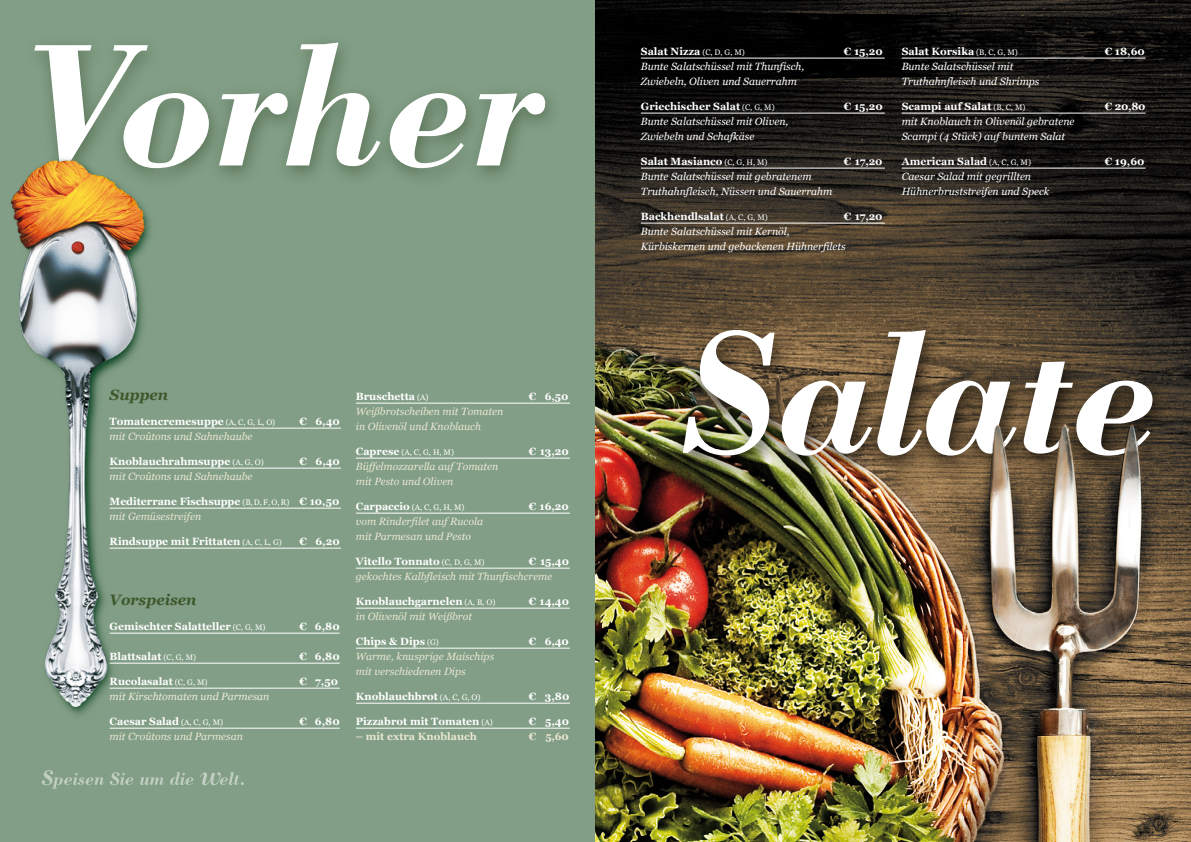
<style>
.page{position:relative;width:1191px;height:842px;background:#fff}
.page>*{position:absolute;margin:0;border:0;box-sizing:border-box;transform-origin:0 0}
.t1{font:italic 700 180.1px "Bodoni Std";letter-spacing:-.015em;color:#fff}
.t2{font:italic 700 15px "Georgia";color:#3e582c}
.t3{font:700 10.5px/15px "Georgia";color:#fff}
.t4{font:italic 10.5px/15px "Georgia";color:#fff}
.t5{font:italic 10.5px/15px "Georgia";color:#eae7d2}
.t6{font:italic 10.5px "Georgia";color:#edebd9}
.t7{font:700 10.5px "Georgia";color:#eae7d2}
.t8{font:8px "Georgia";color:#fff}
.s1{font-weight:400;font-size:8px}
.s2{font-weight:400;font-style:italic;color:#eae7d2}
.s3{font-weight:700;font-size:10.5px}
</style>
<div class="page">
<div style="left:0;top:0;width:595px;height:842px;background:#829e86"></div>
<img style="left:595px;top:47px;width:368px;height:795px">
<img style="left:595px;top:0;width:596px;height:47px">
<div style="left:669px;top:319px;width:505px;height:162px;background:#000;opacity:.8"></div>
<img style="left:963px;top:45px;width:228px;height:797px">
<div style="left:23px;top:33px;width:540px;height:156px;background:#2e4622;opacity:.5"></div>
<img style="left:10px;top:99px;width:263px;height:687px">
<svg style="left:42px;top:770px;width:62px;height:19px"></svg>
<svg style="left:110px;top:772px;width:23px;height:13px"></svg>
<svg style="left:140px;top:777px;width:24px;height:8px"></svg>
<svg style="left:170px;top:772px;width:23px;height:13px"></svg>
<svg style="left:200px;top:772px;width:44px;height:13px"></svg>
<hr style="left:110px;top:428px;width:231px;height:1px;background:#fff">
<hr style="left:110px;top:468px;width:231px;height:1px;background:#fff">
<hr style="left:110px;top:508px;width:231px;height:1px;background:#fff">
<hr style="left:110px;top:548px;width:231px;height:1px;background:#fff">
<hr style="left:356px;top:403px;width:214px;height:1px;background:#fff">
<hr style="left:356px;top:458px;width:214px;height:1px;background:#fff">
<hr style="left:356px;top:513px;width:214px;height:1px;background:#fff">
<hr style="left:356px;top:568px;width:214px;height:1px;background:#fff">
<hr style="left:356px;top:608px;width:214px;height:1px;background:#fff">
<hr style="left:356px;top:648px;width:214px;height:1px;background:#fff">
<hr style="left:356px;top:703px;width:214px;height:1px;background:#fff">
<hr style="left:356px;top:728px;width:214px;height:1px;background:#fff">
<hr style="left:110px;top:633px;width:230px;height:1px;background:#fff">
<hr style="left:110px;top:663px;width:230px;height:1px;background:#fff">
<hr style="left:110px;top:688px;width:230px;height:1px;background:#fff">
<hr style="left:110px;top:728px;width:230px;height:1px;background:#fff">
<hr style="left:641px;top:58px;width:243px;height:1px;background:#fff">
<hr style="left:641px;top:113px;width:243px;height:1px;background:#fff">
<hr style="left:641px;top:168px;width:243px;height:1px;background:#fff">
<hr style="left:641px;top:223px;width:243px;height:1px;background:#fff">
<hr style="left:901px;top:58px;width:244px;height:1px;background:#fff">
<hr style="left:901px;top:113px;width:244px;height:1px;background:#fff">
<hr style="left:901px;top:168px;width:244px;height:1px;background:#fff">
<h1 class="t1" style="left:24px;top:-5px;width:518px">Vorher</h1>
<h2 class="t2" style="left:110px;top:384px;width:60px">Suppen</h2>
<p class="t3" style="left:110px;top:413px;width:167px">Tomatencremesuppe <span class="s1">(A, C, G, L, O)</span></p>
<p class="t3" style="left:300px;top:413px;width:42px">€ 6,40</p>
<p class="t5" style="left:110px;top:428px;width:144px">mit Croûtons und Sahnehaube</p>
<p class="t3" style="left:110px;top:453px;width:156px">Knoblauchrahmsuppe <span class="s1">(A, G, O)</span></p>
<p class="t3" style="left:300px;top:453px;width:42px">€ 6,40</p>
<p class="t5" style="left:110px;top:468px;width:144px">mit Croûtons und Sahnehaube</p>
<p class="t3" style="left:110px;top:493px;width:231px">Mediterrane Fischsuppe <span class="s1">(B, D, F, O, R)</span> € 10,50 <span class="s2">mit Gemüsestreifen</span></p>
<p class="t3" style="left:110px;top:533px;width:174px">Rindsuppe mit Frittaten <span class="s1">(A, C, L, G)</span></p>
<p class="t3" style="left:300px;top:533px;width:42px">€ 6,20</p>
<h2 class="t2" style="left:110px;top:589px;width:88px">Vorspeisen</h2>
<p class="t3" style="left:110px;top:618px;width:157px">Gemischter Salatteller <span class="s1">(C, G, M)</span></p>
<p class="t3" style="left:300px;top:618px;width:42px">€ 6,80</p>
<p class="t3" style="left:110px;top:648px;width:88px">Blattsalat <span class="s1">(C, G, M)</span></p>
<p class="t3" style="left:300px;top:648px;width:42px">€ 6,80</p>
<p class="t3" style="left:110px;top:673px;width:99px">Rucolasalat <span class="s1">(C, G, M)</span></p>
<p class="t3" style="left:300px;top:673px;width:40px">€ 7,50</p>
<p class="t6" style="left:110px;top:689px;width:161px">mit Kirschtomaten und Parmesan</p>
<p class="t3" style="left:110px;top:713px;width:115px">Caesar Salad <span class="s1">(A, C, G, M)</span></p>
<p class="t3" style="left:300px;top:713px;width:42px">€ 6,80</p>
<p class="t5" style="left:110px;top:728px;width:135px">mit Croûtons und Parmesan</p>
<p class="t3" style="left:356px;top:388px;width:74px">Bruschetta <span class="s1">(A)</span></p>
<p class="t3" style="left:529px;top:388px;width:41px">€ 6,50</p>
<p class="t5" style="left:356px;top:403px;width:149px">Weißbrotscheiben mit Tomaten in Olivenöl und Knoblauch</p>
<p class="t8" style="left:356px;top:446px;width:100px"><span class="s3">Caprese</span> (A, C, G, H, M)</p>
<p class="t3" style="left:529px;top:443px;width:42px">€ 13,20</p>
<p class="t5" style="left:356px;top:458px;width:144px">Büffelmozzarella auf Tomaten mit Pesto und Oliven</p>
<p class="t8" style="left:356px;top:501px;width:110px"><span class="s3">Carpaccio</span> (A, C, G, H, M)</p>
<p class="t3" style="left:529px;top:498px;width:42px">€ 16,20</p>
<p class="t5" style="left:356px;top:513px;width:129px">vom Rinderfilet auf Rucola mit Parmesan und Pesto</p>
<p class="t3" style="left:356px;top:553px;width:130px">Vitello Tonnato <span class="s1">(C, D, G, M)</span></p>
<p class="t3" style="left:529px;top:553px;width:42px">€ 15,40</p>
<p class="t5" style="left:356px;top:568px;width:198px">gekochtes Kalbfleisch mit Thunfischcreme</p>
<p class="t3" style="left:356px;top:593px;width:141px">Knoblauchgarnelen <span class="s1">(A, B, O)</span></p>
<p class="t3" style="left:529px;top:593px;width:42px">€ 14,40</p>
<p class="t5" style="left:356px;top:608px;width:118px">in Olivenöl mit Weißbrot</p>
<p class="t3" style="left:356px;top:633px;width:84px">Chips &amp; Dips <span class="s1">(G)</span></p>
<p class="t3" style="left:529px;top:633px;width:42px">€ 6,40</p>
<p class="t5" style="left:356px;top:648px;width:140px">Warme, knusprige Maischips mit verschiedenen Dips</p>
<p class="t3" style="left:356px;top:688px;width:126px">Knoblauchbrot <span class="s1">(A, C, G, O)</span></p>
<p class="t3" style="left:529px;top:688px;width:42px">€ 3,80</p>
<p class="t3" style="left:356px;top:713px;width:138px">Pizzabrot mit Tomaten <span class="s1">(A)</span></p>
<p class="t3" style="left:529px;top:713px;width:42px">€ 5,40</p>
<p class="t7" style="left:356px;top:728px;width:122px">– mit extra Knoblauch</p>
<p class="t7" style="left:529px;top:728px;width:42px">€ 5,60</p>
<p class="t3" style="left:641px;top:43px;width:106px">Salat Nizza <span class="s1">(C, D, G, M)</span></p>
<p class="t3" style="left:844px;top:43px;width:40px">€ 15,20</p>
<p class="t4" style="left:641px;top:58px;width:165px">Bunte Salatschüssel mit Thunfisch,<br>Zwiebeln, Oliven und Sauerrahm</p>
<p class="t3" style="left:641px;top:98px;width:135px">Griechischer Salat <span class="s1">(C, G, M)</span></p>
<p class="t3" style="left:844px;top:98px;width:40px">€ 15,20</p>
<p class="t4" style="left:641px;top:113px;width:149px">Bunte Salatschüssel mit Oliven,<br>Zwiebeln und Schafkäse</p>
<p class="t3" style="left:641px;top:153px;width:128px">Salat Masianco <span class="s1">(C, G, H, M)</span></p>
<p class="t3" style="left:844px;top:153px;width:40px">€ 17,20</p>
<p class="t4" style="left:641px;top:168px;width:193px">Bunte Salatschüssel mit gebratenem<br>Truthahnfleisch, Nüssen und Sauerrahm</p>
<p class="t3" style="left:641px;top:208px;width:128px">Backhendlsalat <span class="s1">(A, C, G, M)</span></p>
<p class="t3" style="left:844px;top:208px;width:40px">€ 17,20</p>
<p class="t4" style="left:641px;top:223px;width:206px">Bunte Salatschüssel mit Kernöl,<br>Kürbiskernen und gebackenen Hühnerfilets</p>
<p class="t3" style="left:901px;top:43px;width:118px">Salat Korsika <span class="s1">(B, C, G, M)</span></p>
<p class="t3" style="left:1104px;top:43px;width:42px">€ 18,60</p>
<p class="t4" style="left:901px;top:58px;width:139px">Bunte Salatschüssel mit<br>Truthahnfleisch und Shrimps</p>
<p class="t3" style="left:901px;top:98px;width:125px">Scampi auf Salat <span class="s1">(B, C, M)</span></p>
<p class="t3" style="left:1104px;top:98px;width:42px">€ 20,80</p>
<p class="t4" style="left:901px;top:113px;width:174px">mit Knoblauch in Olivenöl gebratene<br>Scampi (4 Stück) auf buntem Salat</p>
<p class="t3" style="left:901px;top:153px;width:131px">American Salad <span class="s1">(A, C, G, M)</span></p>
<p class="t3" style="left:1104px;top:153px;width:41px">€ 19,60</p>
<p class="t4" style="left:901px;top:168px;width:149px">Caesar Salad mit gegrillten<br>Hühnerbruststreifen und Speck</p>
<h1 class="t1" style="left:680px;top:282px;width:481px">Salate</h1>
</div>
